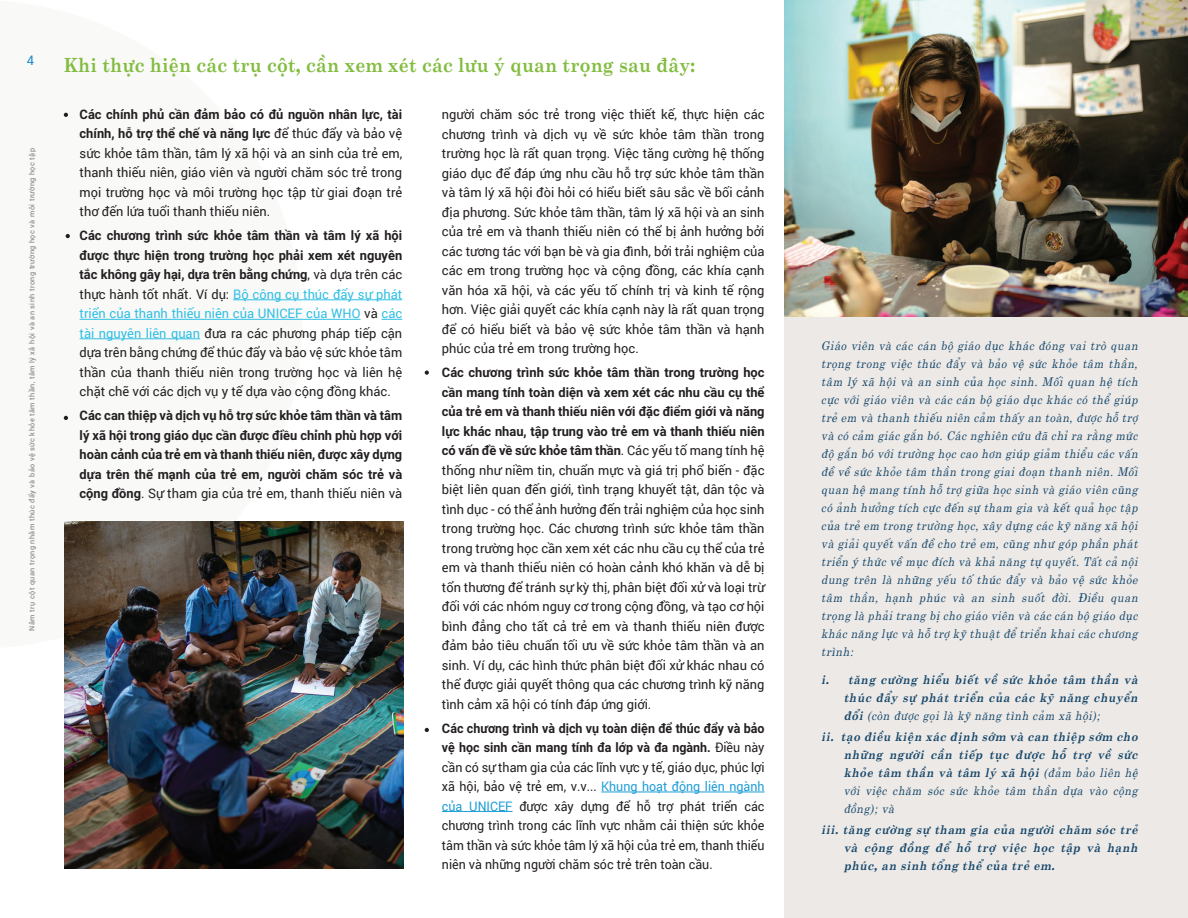
<style>
.page{position:relative;width:1188px;height:918px;background:#fff}
.page>*{position:absolute;margin:0;border:0;box-sizing:border-box;transform-origin:0 0}
.t1{font:700 19.5px "UTM Centur";letter-spacing:.015em;color:#82bd40;scale:.9 1}
.t2{font:13.2px/19.5px "Roboto";color:#231f20;text-align:justify}
.t3{font:13.2px/19.5px "Roboto";color:#231f20;text-align:justify;scale:.95 1}
.t4{font:700 13.2px/19.5px "Roboto";color:#231f20;text-align:justify}
.t5{font:13.2px "Roboto";color:#1e8dcd}
.t6{font:italic 12px/18px "UTM Centur";letter-spacing:.06em;color:#16476b;text-align:justify;scale:.9 1}
.t7{font:italic 700 12px/18px "UTM Centur";letter-spacing:.06em;color:#16476b;text-align:justify;scale:.9 1}
.t8{font:7.2px "Roboto";letter-spacing:.06em;color:#7a797a}
.s1{font-weight:700}
.s2{color:#2fbfe5}
.s3{font-weight:400}
.s4{color:#1e9dd8}
</style>
<div class="page">
<svg style="left:63px;top:112px;width:239px;height:537px"></svg>
<div style="left:785px;top:0;width:403px;height:918px;background:#ece9e6"></div>
<img style="left:785px;top:0;width:403px;height:317px">
<img style="left:65px;top:522px;width:338px;height:346px">
<svg style="left:64px;top:113px;width:4px;height:4px"></svg>
<svg style="left:425px;top:371px;width:4px;height:4px"></svg>
<svg style="left:425px;top:728px;width:4px;height:4px"></svg>
<svg style="left:66px;top:234px;width:4px;height:4px"></svg>
<svg style="left:64px;top:416px;width:4px;height:4px"></svg>
<hr style="left:233px;top:299px;width:169px;height:1px;background:#2fbfe5">
<hr style="left:80px;top:319px;width:281px;height:1px;background:#2fbfe5">
<svg style="left:382px;top:319px;width:20px;height:1px"></svg>
<hr style="left:80px;top:338px;width:120px;height:1px;background:#2fbfe5">
<hr style="left:601px;top:792px;width:164px;height:1px;background:#1e9dd8">
<hr style="left:442px;top:811px;width:71px;height:1px;background:#1e9dd8">
<p class="t5" style="left:27px;top:51px;width:9px">4</p>
<p class="t8" style="left:27px;top:631px;width:484px;rotate:-90deg">Năm trụ cột quan trọng nhằm thúc đẩy và bảo vệ sức khỏe tâm thần, tâm lý xã hội và an sinh trong trường học và môi trường học tập</p>
<h1 class="t1" style="left:64px;top:48px;width:703px">Khi thực hiện các trụ cột, cần xem xét các lưu ý quan trọng sau đây:</h1>
<p class="t2" style="left:80px;top:104px;width:324px"><span class="s1">Các chính phủ cần đảm bảo có đủ nguồn nhân lực, tài chính, hỗ trợ thể chế và năng lực</span> để thúc đẩy và bảo vệ sức khỏe tâm thần, tâm lý xã hội và an sinh của trẻ em, thanh thiếu niên, giáo viên và người chăm sóc trẻ trong mọi trường học và môi trường học tập từ giai đoạn trẻ thơ đến lứa tuổi thanh thiếu niên.</p>
<p class="t2" style="left:80px;top:225px;width:324px"><span class="s1">Các chương trình sức khỏe tâm thần và tâm lý xã hội được thực hiện trong trường học phải xem xét nguyên tắc không gây hại, dựa trên bằng chứng</span>, và dựa trên các thực hành tốt nhất. Ví dụ: <span class="s2">Bộ công cụ thúc đẩy sự phát triển của thanh thiếu niên của UNICEF của WHO</span> và <span class="s2">các tài nguyên liên quan</span> đưa ra các phương pháp tiếp cận dựa trên bằng chứng để thúc đẩy và bảo vệ sức khỏe tâm thần của thanh thiếu niên trong trường học và liên hệ chặt chẽ với các dịch vụ y tế dựa vào cộng đồng khác.</p>
<p class="t4" style="left:80px;top:405px;width:324px">Các can thiệp và dịch vụ hỗ trợ sức khỏe tâm thần và tâm lý xã hội trong giáo dục cần được điều chỉnh phù hợp với hoàn cảnh của trẻ em và thanh thiếu niên, được xây dựng dựa trên thế mạnh của trẻ em, người chăm sóc trẻ và cộng đồng<span class="s3">. Sự tham gia của trẻ em, thanh thiếu niên và</span></p>
<p class="t2" style="left:442px;top:104px;width:324px">người chăm sóc trẻ trong việc thiết kế, thực hiện các chương trình và dịch vụ về sức khỏe tâm thần trong trường học là rất quan trọng. Việc tăng cường hệ thống giáo dục để đáp ứng nhu cầu hỗ trợ sức khỏe tâm thần và tâm lý xã hội đòi hỏi có hiểu biết sâu sắc về bối cảnh địa phương. Sức khỏe tâm thần, tâm lý xã hội và an sinh của trẻ em và thanh thiếu niên có thể bị ảnh hưởng bởi các tương tác với bạn bè và gia đình, bởi trải nghiệm của các em trong trường học và cộng đồng, các khía cạnh văn hóa xã hội, và các yếu tố chính trị và kinh tế rộng hơn. Việc giải quyết các khía cạnh này là rất quan trọng để có hiểu biết và bảo vệ sức khỏe tâm thần và hạnh phúc của trẻ em trong trường học.</p>
<p class="t2" style="left:442px;top:362px;width:324px"><span class="s1">Các chương trình sức khỏe tâm thần trong trường học cần mang tính toàn diện và xem xét các nhu cầu cụ thể của trẻ em và thanh thiếu niên với đặc điểm giới và năng lực khác nhau, tập trung vào trẻ em và thanh thiếu niên có vấn đề về sức khỏe tâm thần</span>. Các yếu tố mang tính hệ thống như niềm tin, chuẩn mực và giá trị phổ biến - đặc biệt liên quan đến giới, tình trạng khuyết tật, dân tộc và tình dục - có thể ảnh hưởng đến trải nghiệm của học sinh trong trường học. Các chương trình sức khỏe tâm thần trong trường học cần xem xét các nhu cầu cụ thể của trẻ em và thanh thiếu niên có hoàn cảnh khó khăn và dễ bị tổn thương để tránh sự kỳ thị, phân biệt đối xử và loại trừ đối với các nhóm nguy cơ trong cộng đồng, và tạo cơ hội bình đẳng cho tất cả trẻ em và thanh thiếu niên được đảm bảo tiêu chuẩn tối ưu về sức khỏe tâm thần và an sinh. Ví dụ, các hình thức phân biệt đối xử khác nhau có thể được giải quyết thông qua các chương trình kỹ năng tình cảm xã hội có tính đáp ứng giới.</p>
<p class="t3" style="left:442px;top:718px;width:341px"><span class="s1">Các chương trình và dịch vụ toàn diện để thúc đẩy và bảo vệ học sinh cần mang tính đa lớp và đa ngành.</span> Điều này cần có sự tham gia của các lĩnh vực y tế, giáo dục, phúc lợi xã hội, bảo vệ trẻ em, v.v... <span class="s4">Khung hoạt động liên ngành của UNICEF</span> được xây dựng để hỗ trợ phát triển các chương trình trong các lĩnh vực nhằm cải thiện sức khỏe tâm thần và sức khỏe tâm lý xã hội của trẻ em, thanh thiếu niên và những người chăm sóc trẻ trên toàn cầu.</p>
<p class="t6" style="left:821px;top:335px;width:353px">Giáo viên và các cán bộ giáo dục khác đóng vai trò quan trọng trong việc thúc đẩy và bảo vệ sức khỏe tâm thần, tâm lý xã hội và an sinh của học sinh. Mối quan hệ tích cực với giáo viên và các cán bộ giáo dục khác có thể giúp trẻ em và thanh thiếu niên cảm thấy an toàn, được hỗ trợ và có cảm giác gắn bó. Các nghiên cứu đã chỉ ra rằng mức độ gắn bó với trường học cao hơn giúp giảm thiểu các vấn đề về sức khỏe tâm thần trong giai đoạn thanh niên. Mối quan hệ mang tính hỗ trợ giữa học sinh và giáo viên cũng có ảnh hưởng tích cực đến sự tham gia và kết quả học tập của trẻ em trong trường học, xây dựng các kỹ năng xã hội và giải quyết vấn đề cho trẻ em, cũng như góp phần phát triển ý thức về mục đích và khả năng tự quyết. Tất cả nội dung trên là những yếu tố thúc đẩy và bảo vệ sức khỏe tâm thần, hạnh phúc và an sinh suốt đời. Điều quan trọng là phải trang bị cho giáo viên và các cán bộ giáo dục khác năng lực và hỗ trợ kỹ thuật để triển khai các chương trình:</p>
<p class="t7" style="left:844px;top:669px;width:328px;text-indent:-22px">i. tăng cường hiểu biết về sức khỏe tâm thần và thúc đẩy sự phát triển của các kỹ năng chuyển đổi <span class="s3">(còn được gọi là kỹ năng tình cảm xã hội);</span></p>
<p class="t7" style="left:844px;top:726px;width:328px;text-indent:-22px">ii. tạo điều kiện xác định sớm và can thiệp sớm cho những người cần tiếp tục được hỗ trợ về sức khỏe tâm thần và tâm lý xã hội <span class="s3">(đảm bảo liên hệ với việc chăm sóc sức khỏe tâm thần dựa vào cộng đồng); và</span></p>
<p class="t7" style="left:844px;top:819px;width:328px;text-indent:-22px">iii. tăng cường sự tham gia của người chăm sóc trẻ và cộng đồng để hỗ trợ việc học tập và hạnh phúc, an sinh tổng thể của trẻ em.</p>
</div>
